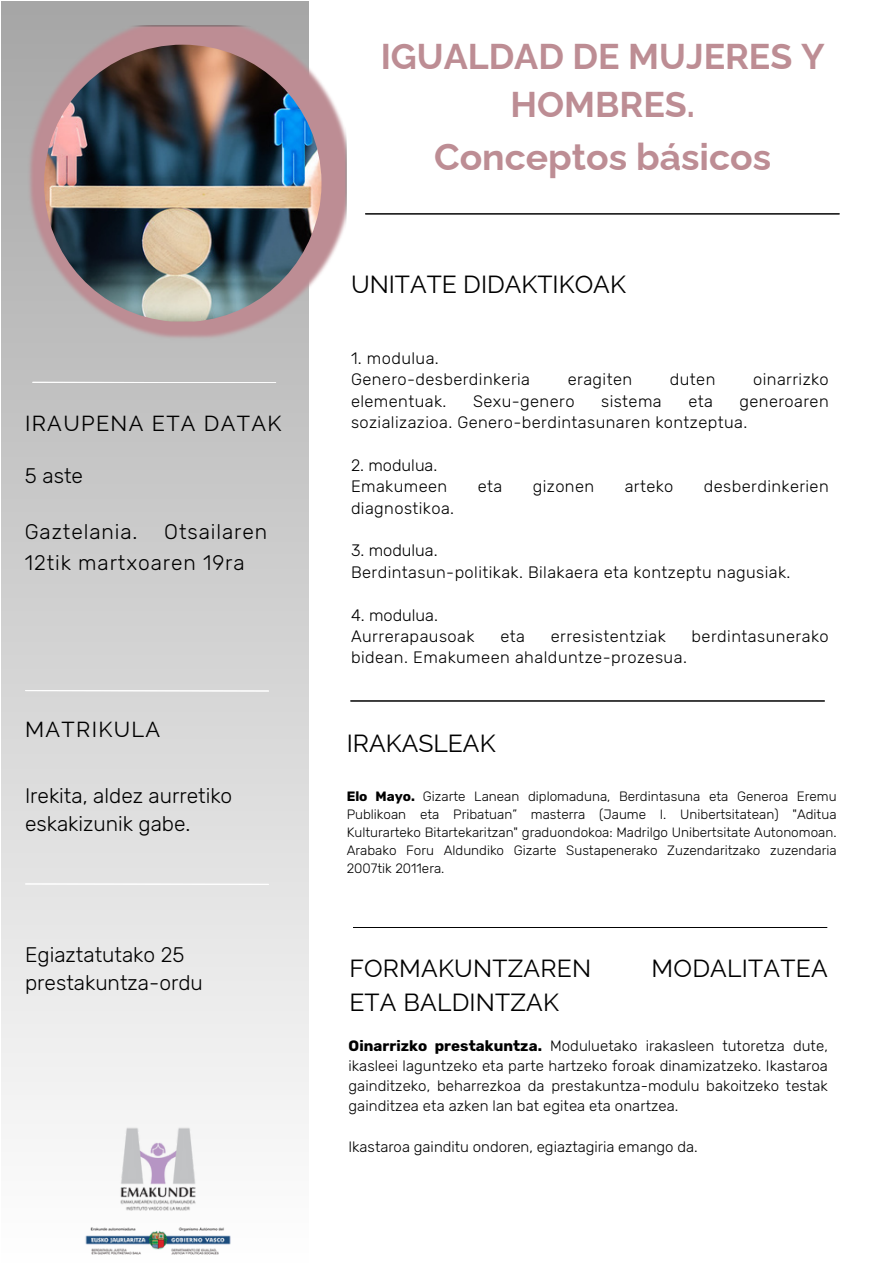
<style>
.page{position:relative;width:893px;height:1264px;background:#fff}
.page>*{position:absolute;margin:0;border:0;box-sizing:border-box;transform-origin:0 0}
.t1{font:700 37.35px "Raleway";color:#bd8d94}
.t2{font:700 35.85px/48.3px "Raleway";color:#bd8d94;text-align:center}
.t3{font:24.75px "Raleway";letter-spacing:.01em;color:#000}
.t4{font:21.75px "Raleway";letter-spacing:.06em;color:#000}
.t5{font:300 21px/28.2px "Rubik";color:#000}
.t6{font:300 21px/31.5px "Rubik";letter-spacing:.045em;color:#000}
.t7{font:300 16.5px/21.3px "Rubik";letter-spacing:.025em;color:#000}
.t8{font:300 15px/20.2px "Rubik";letter-spacing:.005em;color:#000;text-align:justify}
.t9{font:300 13.5px/18px "Rubik";color:#000;text-align:justify}
.s1{font-weight:700}
</style>
<div class="page">
<img style="left:27px;top:26px;width:319px;height:315px">
<img style="left:44px;top:45px;width:277px;height:276px;border-radius:135px">
<img style="left:84px;top:1126px;width:148px;height:129px">
<hr style="left:351px;top:700px;width:473px;height:1px;background:#000">
<hr style="left:353px;top:926px;width:473px;height:1px;background:#000">
<hr style="left:365px;top:213px;width:474px;height:1px;background:#000">
<p class="t4" style="left:25px;top:410px;width:258px">IRAUPENA ETA DATAK</p>
<p class="t5" style="left:25px;top:462px;width:59px">5 aste</p>
<h1 class="t6" style="left:25px;top:516px;width:244px;text-indent:139px">Otsailaren<br>12tik martxoaren 19ra</h1>
<h1 class="t6" style="left:25px;top:516px;width:114px">Gaztelania.</h1>
<h2 class="t4" style="left:25px;top:717px;width:137px">MATRIKULA</h2>
<p class="t5" style="left:25px;top:781px;width:209px">Irekita, aldez aurretiko eskakizunik gabe.</p>
<p class="t5" style="left:25px;top:940px;width:179px">Egiaztatutako 25 prestakuntza-ordu</p>
<h3 class="t2" style="left:380px;top:32px;width:445px">IGUALDAD DE MUJERES Y<br>HOMBRES.</h3>
<h6 class="t1" style="left:434px;top:135px;width:338px">Conceptos básicos</h6>
<h5 class="t3" style="left:351px;top:269px;width:276px">UNITATE DIDAKTIKOAK</h5>
<h4 class="t7" style="left:351px;top:347px;width:180px">1. modulua.<br>Genero-desberdinkeria</h4>
<h4 class="t7" style="left:567px;top:369px;width:66px">eragiten</h4>
<h4 class="t7" style="left:670px;top:369px;width:47px">duten</h4>
<h4 class="t7" style="left:753px;top:369px;width:77px">oinarrizko</h4>
<h4 class="t7" style="left:351px;top:390px;width:97px">elementuak.</h4>
<h4 class="t7" style="left:473px;top:390px;width:103px">Sexu-genero</h4>
<h4 class="t7" style="left:601px;top:390px;width:62px">sistema</h4>
<h4 class="t7" style="left:688px;top:390px;width:26px">eta</h4>
<h4 class="t7" style="left:351px;top:390px;width:479px;text-indent:388px">generoaren sozializazioa. Genero-berdintasunaren kontzeptua.</h4>
<h5 class="t7" style="left:351px;top:454px;width:98px">2. modulua.<br>Emakumeen</h5>
<h5 class="t7" style="left:477px;top:476px;width:26px">eta</h5>
<h5 class="t7" style="left:532px;top:476px;width:63px">gizonen</h5>
<h5 class="t7" style="left:624px;top:476px;width:50px">arteko</h5>
<h5 class="t7" style="left:704px;top:476px;width:126px">desberdinkerien</h5>
<h5 class="t7" style="left:351px;top:497px;width:105px">diagnostikoa.</h5>
<h5 class="t7" style="left:351px;top:540px;width:441px">3. modulua.<br>Berdintasun-politikak. Bilakaera eta kontzeptu nagusiak.</h5>
<p class="t7" style="left:351px;top:604px;width:125px">4. modulua.<br>Aurrerapausoak</p>
<p class="t7" style="left:500px;top:625px;width:26px">eta</p>
<p class="t7" style="left:550px;top:625px;width:116px">erresistentziak</p>
<p class="t7" style="left:691px;top:625px;width:139px">berdintasunerako</p>
<p class="t7" style="left:351px;top:647px;width:337px">bidean. Emakumeen ahalduntze-prozesua.</p>
<h4 class="t3" style="left:346px;top:729px;width:150px">IRAKASLEAK</h4>
<h5 class="t9" style="left:346px;top:787px;width:491px"><span class="s1">Elo Mayo.</span> Gizarte Lanean diplomaduna, Berdintasuna eta Generoa Eremu Publikoan eta Pribatuan” masterra (Jaume I. Unibertsitatean) "Aditua Kulturarteko Bitartekaritzan" graduondokoa: Madrilgo Unibertsitate Autonomoan.<br>Arabako Foru Aldundiko Gizarte Sustapenerako Zuzendaritzako zuzendaria 2007tik 2011era.</h5>
<p class="t3" style="left:349px;top:953px;width:243px">FORMAKUNTZAREN</p>
<p class="t3" style="left:651px;top:953px;width:177px">MODALITATEA</p>
<p class="t3" style="left:349px;top:987px;width:211px">ETA BALDINTZAK</p>
<p class="t8" style="left:348px;top:1035px;width:481px"><span class="s1">Oinarrizko prestakuntza.</span> Moduluetako irakasleen tutoretza dute, ikasleei laguntzeko eta parte hartzeko foroak dinamizatzeko. Ikastaroa gainditzeko, beharrezkoa da prestakuntza-modulu bakoitzeko testak gainditzea eta azken lan bat egitea eta onartzea.</p>
<p class="t8" style="left:348px;top:1136px;width:350px">Ikastaroa gainditu ondoren, egiaztagiria emango da.</p>
</div>
